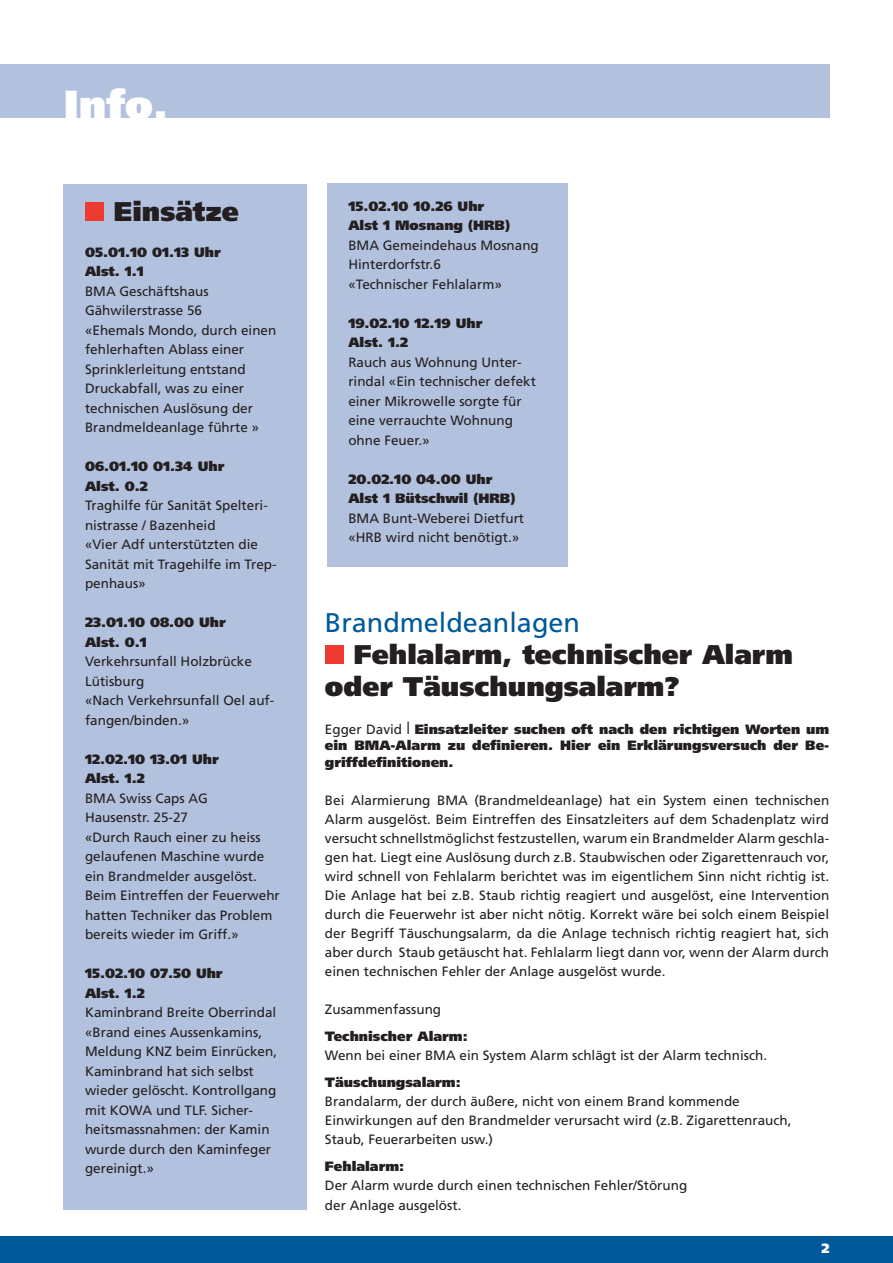
<style>
.page{position:relative;width:893px;height:1263px;background:#fff}
.page>*{position:absolute;margin:0;border:0;box-sizing:border-box;transform-origin:0 0}
.t1{font:900 40.5px "Frutiger";color:#fff}
.t2{font:900 27px/32.4px "Frutiger";color:#231f20}
.t3{font:27px "Frutiger";color:#00599a}
.t4{font:13.5px/19.5px "Frutiger";color:#231f20}
.t5{font:900 13.5px/19.5px "Frutiger";color:#231f20}
.t6{font:900 13.5px "Frutiger";color:#fff}
.s1{font-weight:400}
.s2{font-family:"Times";font-weight:400;font-size:18px}
</style>
<div class="page">
<div style="left:0;top:1236px;width:893px;height:27px;background:#00599a"></div>
<div style="left:64px;top:184px;width:243px;height:1026px;background:#b2c2de"></div>
<div style="left:85px;top:202px;width:19px;height:19px;background:#ee3b32"></div>
<div style="left:0;top:64px;width:829px;height:53px;background:#b2c2de"></div>
<div style="left:325px;top:645px;width:19px;height:19px;background:#ee3b32"></div>
<div style="left:327px;top:184px;width:241px;height:383px;background:#b2c2de"></div>
<h1 class="t1" style="left:64px;top:80px;width:106px">Info.</h1>
<h2 class="t2" style="left:114px;top:195px;width:127px">Einsätze</h2>
<p class="t5" style="left:85px;top:242px;width:137px">05.01.10 01.13 Uhr<br>Alst. 1.1</p>
<p class="t4" style="left:85px;top:281px;width:193px">BMA Geschäftshaus<br>Gähwilerstrasse 56<br>«Ehemals Mondo, durch einen fehlerhaften Ablass einer<br>Sprinklerleitung entstand<br>Druckabfall, was zu einer technischen Auslösung der<br>Brandmeldeanlage führte »</p>
<p class="t5" style="left:85px;top:457px;width:141px">06.01.10 01.34 Uhr<br>Alst. 0.2</p>
<p class="t4" style="left:85px;top:496px;width:193px">Traghilfe für Sanität Spelteri&shy;nistrasse / Bazenheid<br>«Vier Adf unterstützten die<br>Sanität mit Tragehilfe im Trep&shy;penhaus»</p>
<p class="t5" style="left:85px;top:613px;width:142px">23.01.10 08.00 Uhr<br>Alst. 0.1</p>
<p class="t4" style="left:85px;top:652px;width:191px">Verkehrsunfall Holzbrücke<br>Lütisburg<br>«Nach Verkehrsunfall Oel auf&shy;fangen/binden.»</p>
<p class="t5" style="left:85px;top:749px;width:135px">12.02.10 13.01 Uhr<br>Alst. 1.2</p>
<p class="t4" style="left:85px;top:788px;width:196px">BMA Swiss Caps AG<br>Hausenstr. 25-27<br>«Durch Rauch einer zu heiss gelaufenen Maschine wurde ein Brandmelder ausgelöst.<br>Beim Eintreffen der Feuerwehr hatten Techniker das Problem bereits wieder im Griff.»</p>
<p class="t5" style="left:85px;top:964px;width:139px">15.02.10 07.50 Uhr<br>Alst. 1.2</p>
<p class="t4" style="left:85px;top:1003px;width:194px">Kaminbrand Breite Oberrindal «Brand eines Aussenkamins,<br>Meldung KNZ beim Einrücken,<br>Kaminbrand hat sich selbst wieder gelöscht. Kontrollgang mit KOWA und TLF. Sicher&shy;heitsmassnahmen: der Kamin wurde durch den Kaminfeger gereinigt.»</p>
<p class="t5" style="left:348px;top:196px;width:163px">15.02.10 10.26 Uhr<br>Alst 1 Mosnang (HRB)</p>
<p class="t4" style="left:348px;top:235px;width:192px">BMA Gemeindehaus Mosnang<br>Hinterdorfstr.6<br>«Technischer Fehlalarm»</p>
<p class="t5" style="left:348px;top:313px;width:136px">19.02.10 12.19 Uhr<br>Alst. 1.2</p>
<p class="t4" style="left:348px;top:352px;width:189px">Rauch aus Wohnung Unter&shy;rindal «Ein technischer defekt einer Mikrowelle sorgte für eine verrauchte Wohnung ohne Feuer.»</p>
<p class="t5" style="left:348px;top:469px;width:169px">20.02.10 04.00 Uhr<br>Alst 1 Bütschwil (HRB)</p>
<p class="t4" style="left:348px;top:508px;width:177px">BMA Bunt-Weberei Dietfurt «HRB wird nicht benötigt.»</p>
<h2 class="t3" style="left:325px;top:606px;width:257px">Brandmeldeanlagen</h2>
<h2 class="t2" style="left:325px;top:638px;width:470px;text-indent:29px">Fehlalarm, technischer Alarm oder Täuschungsalarm?</h2>
<p class="t5" style="left:325px;top:721px;width:506px;line-height:16.2px;text-align:justify"><span class="s1">Egger David</span> <span class="s2">|</span> Einsatzleiter suchen oft nach den richtigen Worten um ein BMA-Alarm zu definieren. Hier ein Erklärungsversuch der Be&shy;griffdefinitionen.</p>
<p class="t4" style="left:325px;top:790px;width:506px;line-height:19px;text-align:justify">Bei Alarmierung BMA (Brandmeldeanlage) hat ein System einen technischen Alarm ausgelöst. Beim Eintreffen des Einsatzleiters auf dem Schadenplatz wird versucht schnellstmöglichst festzustellen, warum ein Brandmelder Alarm geschla&shy;gen hat. Liegt eine Auslösung durch z.B. Staubwischen oder Zigarettenrauch vor, wird schnell von Fehlalarm berichtet was im eigentlichem Sinn nicht richtig ist.<br>Die Anlage hat bei z.B. Staub richtig reagiert und ausgelöst, eine Intervention durch die Feuerwehr ist aber nicht nötig. Korrekt wäre bei solch einem Beispiel der Begriff Täuschungsalarm, da die Anlage technisch richtig reagiert hat, sich aber durch Staub getäuscht hat. Fehlalarm liegt dann vor, wenn der Alarm durch einen technischen Fehler der Anlage ausgelöst wurde.</p>
<p class="t4" style="left:325px;top:1000px;width:118px">Zusammenfassung</p>
<p class="t5" style="left:325px;top:1026px;width:144px">Technischer Alarm:</p>
<p class="t4" style="left:325px;top:1046px;width:444px">Wenn bei einer BMA ein System Alarm schlägt ist der Alarm technisch.</p>
<p class="t5" style="left:325px;top:1072px;width:137px">Täuschungsalarm:</p>
<p class="t4" style="left:325px;top:1092px;width:468px;line-height:19px">Brandalarm, der durch äußere, nicht von einem Brand kommende<br>Einwirkungen auf den Brandmelder verursacht wird (z.B. Zigarettenrauch,<br>Staub, Feuerarbeiten usw.)</p>
<p class="t5" style="left:325px;top:1157px;width:81px">Fehlalarm:</p>
<p class="t4" style="left:325px;top:1176px;width:364px;line-height:19px">Der Alarm wurde durch einen technischen Fehler/Störung der Anlage ausgelöst.</p>
<p class="t6" style="left:821px;top:1240px;width:9px">2</p>
</div>
